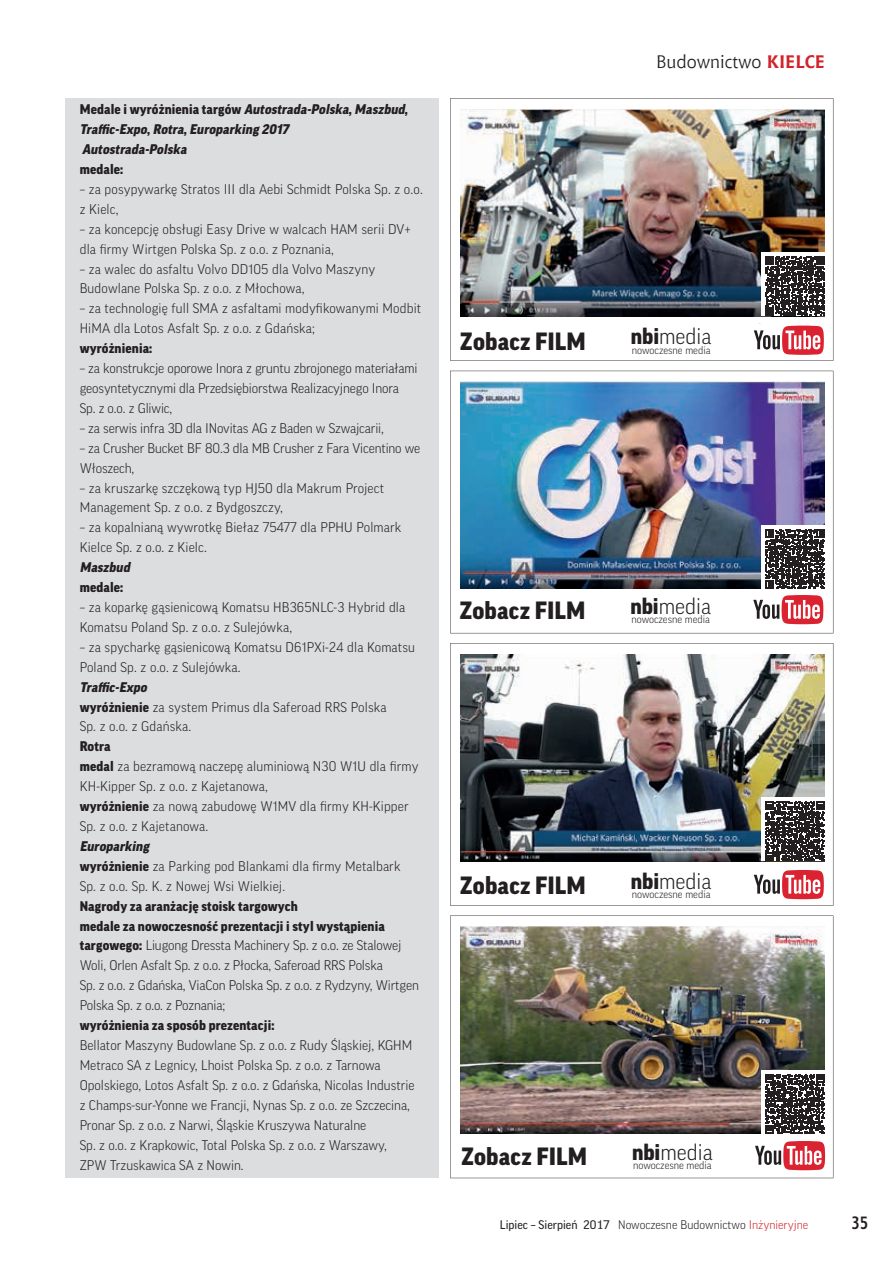
<style>
.page{position:relative;width:893px;height:1263px;background:#fff}
.page>*{position:absolute;margin:0;border:0;box-sizing:border-box;transform-origin:0 0}
.t1{font:900 24.15px "Good Pro";letter-spacing:.005em;color:#231f20}
.t2{font:300 21.9px "Good Pro";color:#231f20}
.t3{font:18px "Chianti EU";color:#231f20}
.t4{font:700 18px "Aerton Cnd EFN";color:#231f20}
.t5{font:300 13.5px/20px "Good Pro";color:#231f20}
.t6{font:italic 900 13.5px/20px "Good Pro";color:#231f20}
.t7{font:900 13.5px "Good Pro";letter-spacing:.01em;color:#231f20}
.t8{font:300 12px "Good Pro";color:#231f20}
.t9{font:300 10.5px "Good Pro";color:#231f20}
.s1{font-style:normal}
.s2{font-weight:900;font-style:italic}
.s3{font-weight:900}
.s4{font-weight:700;color:#d1232a}
.s5{font-weight:400}
.s6{color:#d1232a}
</style>
<div class="page">
<div style="left:65px;top:99px;width:373px;height:1079px;background:#dcdddf"></div>
<svg style="left:450px;top:915px;width:383px;height:263px"></svg>
<img style="left:461px;top:926px;width:364px;height:207px">
<div style="left:761px;top:1070px;width:64px;height:64px;background:#fff"></div>
<svg style="left:765px;top:1074px;width:60px;height:59px"></svg>
<svg style="left:755px;top:1141px;width:70px;height:29px"></svg>
<svg style="left:450px;top:643px;width:383px;height:263px"></svg>
<img style="left:461px;top:654px;width:364px;height:207px">
<div style="left:761px;top:797px;width:64px;height:64px;background:#fff"></div>
<svg style="left:765px;top:801px;width:60px;height:60px"></svg>
<svg style="left:754px;top:870px;width:70px;height:29px"></svg>
<svg style="left:450px;top:371px;width:383px;height:262px"></svg>
<img style="left:461px;top:382px;width:364px;height:207px">
<div style="left:761px;top:525px;width:64px;height:64px;background:#fff"></div>
<svg style="left:765px;top:529px;width:60px;height:60px"></svg>
<svg style="left:753px;top:595px;width:70px;height:29px"></svg>
<svg style="left:450px;top:98px;width:383px;height:263px"></svg>
<img style="left:461px;top:109px;width:364px;height:207px">
<div style="left:761px;top:252px;width:64px;height:64px;background:#fff"></div>
<svg style="left:765px;top:256px;width:60px;height:60px"></svg>
<svg style="left:754px;top:326px;width:70px;height:29px"></svg>
<p class="t6" style="left:80px;top:99px;width:330px"><span class="s1">M e d a l e i wy r ó ż n i e n i a t a r g ó w</span> Autostrada-Polska<span class="s1">,</span> Maszbud<span class="s1">,<br></span>Traffic-Expo<span class="s1">,</span> Rotra<span class="s1">,</span> Europarking 2017<br>Autostrada-Polska</p>
<p class="t7" style="left:80px;top:161px;width:45px">medale:</p>
<p class="t5" style="left:80px;top:179px;width:345px">– za posypywarkę Stratos III dla Aebi Schmidt Polska Sp. z o.o. z Kielc,</p>
<p class="t5" style="left:80px;top:219px;width:333px">– za koncepcję obsługi Easy Drive w walcach HAM serii DV+ dla firmy Wirtgen Polska Sp. z o.o. z Poznania,</p>
<p class="t5" style="left:80px;top:259px;width:297px">– za walec do asfaltu Volvo DD105 dla Volvo Maszyny<br>Budowlane Polska Sp. z o.o. z Młochowa,</p>
<p class="t5" style="left:80px;top:298px;width:343px">– za technologię full SMA z asfaltami modyfikowanymi Modbit<br>HiMA dla Lotos Asfalt Sp. z o.o. z Gdańska;</p>
<p class="t7" style="left:80px;top:341px;width:74px">wyróżnienia:</p>
<p class="t5" style="left:80px;top:358px;width:339px">– za konstrukcje oporowe Inora z gruntu zbrojonego materiałami geosyntetycznymi dla Przedsiębiorstwa Realizacyjnego Inora<br>Sp. z o.o. z Gliwic,</p>
<p class="t5" style="left:80px;top:418px;width:306px">– za serwis infra 3D dla INovitas AG z Baden w Szwajcarii,</p>
<p class="t5" style="left:80px;top:438px;width:342px">– za Crusher Bucket BF 80.3 dla MB Crusher z Fara Vicentino we<br>Włoszech,</p>
<p class="t5" style="left:80px;top:478px;width:306px">– za kruszarkę szczękową typ HJ50 dla Makrum Project<br>Management Sp. z o.o. z Bydgoszczy,</p>
<p class="t5" style="left:80px;top:517px;width:323px">– za kopalnianą wywrotkę Biełaz 75477 dla PPHU Polmark<br>Kielce Sp. z o.o. z Kielc.</p>
<p class="t6" style="left:80px;top:557px;width:54px">Maszbud</p>
<p class="t7" style="left:80px;top:580px;width:45px">medale:</p>
<p class="t5" style="left:80px;top:597px;width:327px">– za koparkę gąsienicową Komatsu HB365NLC-3 Hybrid dla<br>Komatsu Poland Sp. z o.o. z Sulejówka,</p>
<p class="t5" style="left:80px;top:637px;width:337px">– za spycharkę gąsienicową Komatsu D61PXi-24 dla Komatsu<br>Poland Sp. z o.o. z Sulejówka.</p>
<p class="t5" style="left:80px;top:677px;width:308px"><span class="s2">Traffic-Expo<br></span><span class="s3">wyróżnienie</span> za system Primus dla Saferoad RRS Polska<br>Sp. z o.o. z Gdańska.</p>
<p class="t5" style="left:80px;top:736px;width:340px"><span class="s3">Rotra<br>medal</span> za bezramową naczepę aluminiową N30 W1U dla firmy KH-Kipper Sp. z o.o. z Kajetanowa,<br><span class="s3">wyróżnienie</span> za nową zabudowę W1MV dla firmy KH-Kipper Sp. z o.o. z Kajetanowa.</p>
<p class="t5" style="left:80px;top:836px;width:322px"><span class="s2">Europarking<br></span><span class="s3">wyróżnienie</span> za Parking pod Blankami dla firmy Metalbark<br>Sp. z o.o. Sp. K. z Nowej Wsi Wielkiej.</p>
<p class="t5" style="left:80px;top:896px;width:341px"><span class="s3">Nagrody za aranżację stoisk targowych<br>medale za nowoczesność prezentacji i styl wystąpienia targowego:</span> Liugong Dressta Machinery Sp. z o.o. ze Stalowej Woli, Orlen Asfalt Sp. z o.o. z Płocka, Saferoad RRS Polska<br>Sp. z o.o. z Gdańska, ViaCon Polska Sp. z o.o. z Rydzyny, Wirtgen Polska Sp. z o.o. z Poznania;</p>
<p class="t7" style="left:80px;top:1018px;width:196px">wyróżnienia za sposób prezentacji:</p>
<p class="t5" style="left:80px;top:1035px;width:336px">Bellator Maszyny Budowlane Sp. z o.o. z Rudy Śląskiej, KGHM Metraco SA z Legnicy, Lhoist Polska Sp. z o.o. z Tarnowa Opolskiego, Lotos Asfalt Sp. z o.o. z Gdańska, Nicolas Industrie z Champs-sur-Yonne we Francji, Nynas Sp. z o.o. ze Szczecina, Pronar Sp. z o.o. z Narwi, Śląskie Kruszywa Naturalne<br>Sp. z o.o. z Krapkowic, Total Polska Sp. z o.o. z Warszawy, ZPW Trzuskawica SA z Nowin.</p>
<h3 class="t3" style="left:656px;top:51px;width:170px">Budownictwo <span class="s4">KIELCE</span></h3>
<h1 class="t1" style="left:460px;top:328px;width:128px">Zobacz FILM</h1>
<h2 class="t2" style="left:631px;top:324px;width:82px"><span class="s3">nbi</span>media</h2>
<p class="t9" style="left:632px;top:344px;width:80px">nowoczesne media</p>
<h1 class="t1" style="left:459px;top:597px;width:128px">Zobacz FILM</h1>
<h2 class="t2" style="left:630px;top:593px;width:82px"><span class="s3">nbi</span>media</h2>
<p class="t9" style="left:631px;top:614px;width:80px">nowoczesne media</p>
<h1 class="t1" style="left:460px;top:872px;width:128px">Zobacz FILM</h1>
<h2 class="t2" style="left:631px;top:868px;width:82px"><span class="s3">nbi</span>media</h2>
<p class="t9" style="left:632px;top:888px;width:80px">nowoczesne media</p>
<h1 class="t1" style="left:461px;top:1143px;width:128px">Zobacz FILM</h1>
<h2 class="t2" style="left:632px;top:1139px;width:82px"><span class="s3">nbi</span>media</h2>
<p class="t9" style="left:633px;top:1159px;width:80px">nowoczesne media</p>
<p class="t8" style="left:500px;top:1218px;width:310px"><span class="s5">Lipiec – Sierpień 2017</span> Nowoczesne Budownictwo <span class="s6">Inżynieryjne</span></p>
<h3 class="t4" style="left:851px;top:1212px;width:18px">35</h3>
</div>
